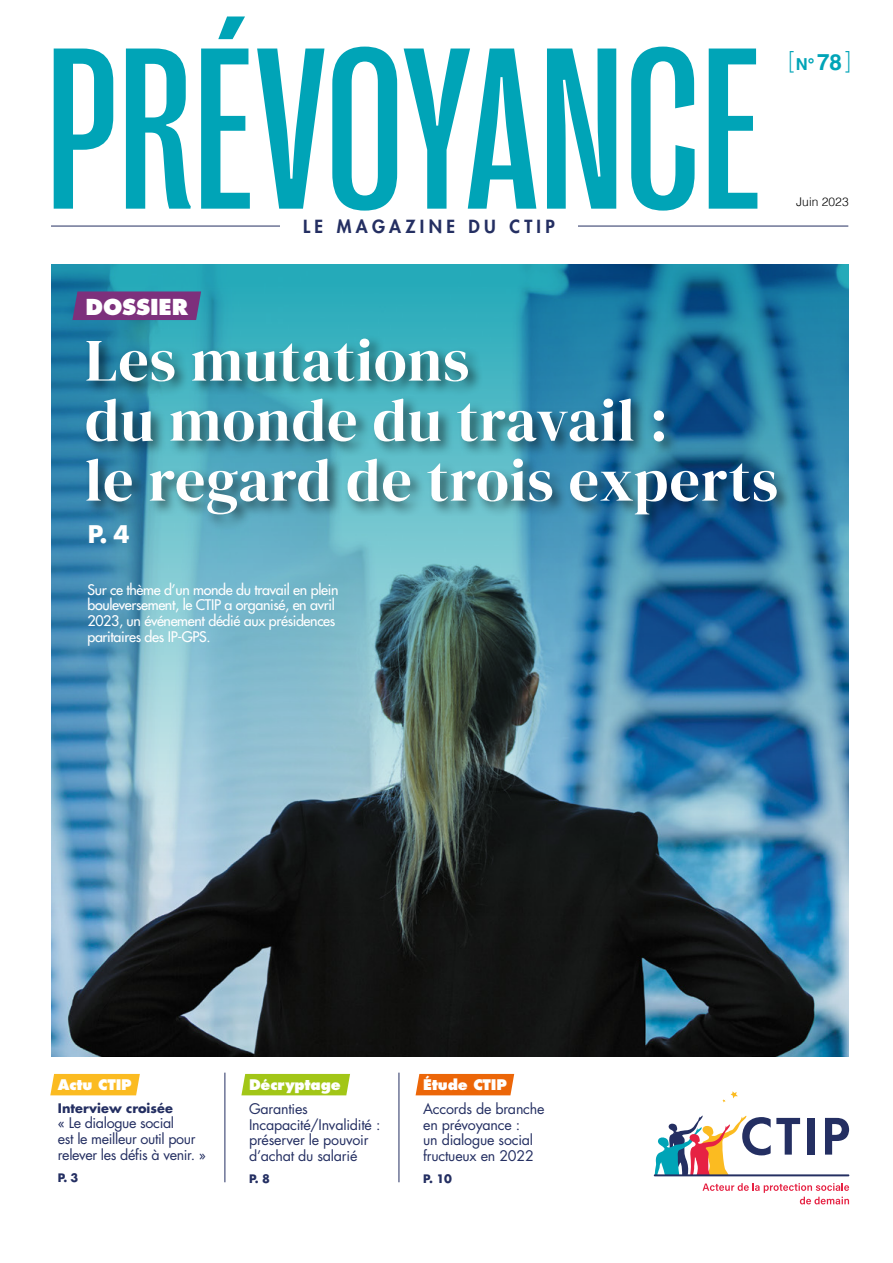
<style>
.page{position:relative;width:893px;height:1263px;background:#fff}
.page>*{position:absolute;margin:0;border:0;box-sizing:border-box;transform-origin:0 0}
.t1{font:60px/60px "DM Serif Display";letter-spacing:.015em;color:#fff}
.t2{font:700 23.7px "Futura Std";color:#fff}
.t3{font:300 22.5px "Futura Std";color:#00a4b7}
.t4{font:800 21.45px "Futura Std";letter-spacing:-.01em;color:#fff}
.t5{font:800 17.7px "Futura Std";letter-spacing:.24em;color:#242f62}
.t6{font:14.25px/15.6px "Futura Std";letter-spacing:-.015em;color:#242f62}
.t7{font:500 14.25px/15.8px "Futura Std";letter-spacing:-.025em;color:#fff}
.t8{font:800 14.25px "Futura Std";letter-spacing:-.01em;color:#fff}
.t9{font:700 12.9px "Futura Std";letter-spacing:.005em;color:#242f62}
.t10{font:300 12px "Helvetica";letter-spacing:.005em;color:#000}
.t11{font:700 11.4px "Futura Std";color:#242f62}
.s1{font-family:"Helvetica";font-weight:700;font-size:16.5px}
.s2{font-family:"Helvetica";font-weight:700}
</style>
<div class="page">
<svg style="left:54px;top:49px;width:59px;height:160px"></svg>
<svg style="left:126px;top:49px;width:65px;height:160px"></svg>
<svg style="left:201px;top:17px;width:49px;height:192px"></svg>
<svg style="left:257px;top:49px;width:67px;height:160px"></svg>
<svg style="left:332px;top:47px;width:65px;height:164px"></svg>
<svg style="left:404px;top:49px;width:132px;height:160px"></svg>
<svg style="left:547px;top:49px;width:69px;height:160px"></svg>
<svg style="left:631px;top:47px;width:64px;height:164px"></svg>
<svg style="left:709px;top:49px;width:48px;height:160px"></svg>
<hr style="left:51px;top:226px;width:797px;height:1px;background:#242f62">
<div style="left:280px;top:215px;width:297px;height:23px;background:#fff"></div>
<div style="left:52px;top:1074px;width:86px;height:21px;background:#fbbb21"></div>
<div style="left:243px;top:1074px;width:105px;height:21px;background:#a2c617"></div>
<div style="left:417px;top:1074px;width:95px;height:21px;background:#ec6608"></div>
<hr style="left:399px;top:1073px;width:1px;height:109px;background:#242f62">
<hr style="left:225px;top:1073px;width:1px;height:109px;background:#242f62">
<svg style="left:702px;top:1183px;width:147px;height:21px"></svg>
<svg style="left:722px;top:1091px;width:16px;height:11px"></svg>
<hr style="left:654px;top:1174px;width:195px;height:2px;background:#242f62">
<svg style="left:655px;top:1115px;width:145px;height:60px"></svg>
<div style="left:807px;top:1118px;width:7px;height:36px;background:#242f62"></div>
<svg style="left:825px;top:1118px;width:24px;height:36px"></svg>
<img style="left:51px;top:936px;width:797px;height:120px">
<img style="left:51px;top:264px;width:797px;height:672px">
<div style="left:75px;top:291px;width:124px;height:29px;background:#7d307c"></div>
<div style="left:83px;top:335px;width:710px;height:195px;background:#000;opacity:.54"></div>
<h3 class="t3" style="left:789px;top:46px;width:64px">[<span class="s1">N°</span> <span class="s2">78</span> ]</h3>
<p class="t5" style="left:303px;top:216px;width:253px">LE MAGAZINE DU CTIP</p>
<p class="t10" style="left:796px;top:191px;width:54px">Juin 2023</p>
<h3 class="t4" style="left:86px;top:294px;width:104px">DOSSIER</h3>
<h1 class="t1" style="left:85px;top:331px;width:695px">Les mutations<br>du monde du travail :<br>le regard de trois experts</h1>
<h2 class="t2" style="left:88px;top:518px;width:44px">P. 4</h2>
<p class="t7" style="left:87px;top:582px;width:253px">Sur ce thème d’un monde du travail en plein bouleversement, le CTIP a organisé, en avril 2023, un événement dédié aux présidences paritaires des IP-GPS.</p>
<p class="t8" style="left:58px;top:1075px;width:75px">Actu CTIP</p>
<p class="t9" style="left:58px;top:1099px;width:116px">Interview croisée</p>
<p class="t6" style="left:58px;top:1115px;width:150px">« Le dialogue social<br>est le meilleur outil pour relever les défis à venir. »</p>
<p class="t11" style="left:58px;top:1170px;width:22px">P. 3</p>
<p class="t8" style="left:249px;top:1075px;width:93px">Décryptage</p>
<p class="t6" style="left:249px;top:1101px;width:133px">Garanties<br>Incapacité/Invalidité : préserver le pouvoir d’achat du salarié</p>
<p class="t11" style="left:249px;top:1171px;width:23px">P. 8</p>
<p class="t8" style="left:423px;top:1075px;width:85px">Étude CTIP</p>
<p class="t6" style="left:423px;top:1101px;width:123px">Accords de branche en prévoyance :<br>un dialogue social fructueux en 2022</p>
<p class="t11" style="left:423px;top:1171px;width:30px">P. 10</p>
</div>
